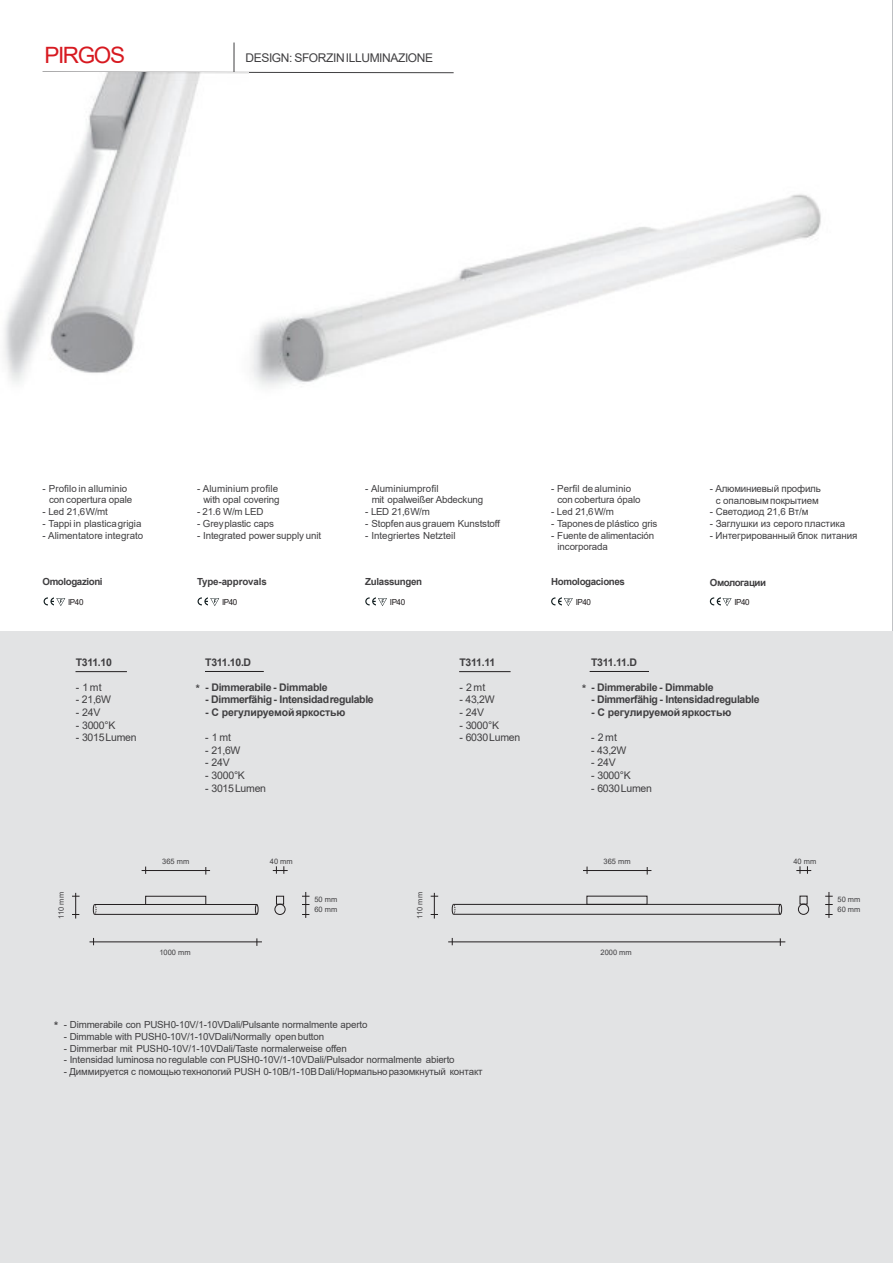
<style>
.page{position:relative;width:893px;height:1263px;background:#fff}
.page>*{position:absolute;margin:0;border:0;box-sizing:border-box;transform-origin:0 0}
.t1{font:22.5px "Arial";letter-spacing:-.06em;color:#d71920}
.t2{font:12px "Arial";letter-spacing:-.035em;color:#403f41}
.t3{font:700 10.5px "Arial";letter-spacing:-.025em;color:#403f41}
.t4{font:10.5px "Arial";letter-spacing:-.025em;color:#403f41}
.t5{font:9.75px/11.7px "Arial";letter-spacing:-.015em;color:#403f41}
.t6{font:700 9.75px "Arial";letter-spacing:-.035em;color:#403f41}
.t7{font:700 9.75px "Arial";letter-spacing:-.01em;color:#403f41}
.t8{font:8.4px "Arial";letter-spacing:-.05em;color:#231f20;scale:.96 1}
.t9{font:7.5px "Arial";color:#403f41}
</style>
<div class="page">
<svg style="left:892px;top:0;width:1px;height:631px"></svg>
<div style="left:0;top:631px;width:893px;height:632px;background:#e2e3e4"></div>
<img style="left:251px;top:194px;width:570px;height:193px">
<svg style="left:42px;top:43px;width:412px;height:30px"></svg>
<hr style="left:76px;top:671px;width:51px;height:1px;background:#231f20">
<svg style="left:44px;top:597px;width:21px;height:9px"></svg>
<hr style="left:205px;top:671px;width:59px;height:1px;background:#231f20">
<hr style="left:459px;top:671px;width:52px;height:1px;background:#231f20">
<hr style="left:590px;top:671px;width:59px;height:1px;background:#231f20">
<svg style="left:198px;top:597px;width:21px;height:9px"></svg>
<svg style="left:365px;top:597px;width:22px;height:9px"></svg>
<svg style="left:551px;top:597px;width:22px;height:9px"></svg>
<svg style="left:710px;top:597px;width:22px;height:9px"></svg>
<img style="left:4px;top:72px;width:244px;height:312px">
<div style="left:276px;top:896px;width:8px;height:8px;border:1px solid #231f20"></div>
<div style="left:275px;top:904px;width:10px;height:11px;border:1px solid #231f20;border-radius:50%"></div>
<div style="left:145px;top:896px;width:61px;height:9px;border:1px solid #231f20"></div>
<hr style="left:95px;top:904px;width:162px;height:1px;background:#231f20">
<hr style="left:95px;top:914px;width:162px;height:1px;background:#231f20">
<svg style="left:255px;top:904px;width:3px;height:10px"></svg>
<svg style="left:93px;top:904px;width:3px;height:11px"></svg>
<hr style="left:89px;top:942px;width:173px;height:1px;background:#231f20">
<svg style="left:72px;top:893px;width:8px;height:25px"></svg>
<svg style="left:302px;top:892px;width:7px;height:26px"></svg>
<div style="left:798px;top:904px;width:11px;height:10px;border:1px solid #231f20;border-radius:50%"></div>
<hr style="left:454px;top:904px;width:326px;height:1px;background:#231f20">
<hr style="left:454px;top:914px;width:326px;height:1px;background:#231f20">
<svg style="left:779px;top:904px;width:3px;height:10px"></svg>
<svg style="left:452px;top:904px;width:3px;height:11px"></svg>
<hr style="left:448px;top:942px;width:337px;height:1px;background:#231f20">
<hr style="left:142px;top:870px;width:68px;height:1px;background:#231f20">
<svg style="left:273px;top:866px;width:15px;height:8px"></svg>
<svg style="left:431px;top:893px;width:7px;height:25px"></svg>
<svg style="left:825px;top:892px;width:8px;height:26px"></svg>
<hr style="left:583px;top:870px;width:68px;height:1px;background:#231f20">
<svg style="left:796px;top:866px;width:15px;height:8px"></svg>
<h1 class="t1" style="left:44px;top:47px;width:82px">PIRGOS</h1>
<p class="t2" style="left:246px;top:53px;width:189px">DESIGN: SFORZINILLUMINAZIONE</p>
<p class="t5" style="left:49px;top:483px;width:85px;text-indent:-7px">- Profilo in alluminio con copertura opale</p>
<p class="t5" style="left:43px;top:507px;width:67px">- Led 21,6W/mt</p>
<p class="t5" style="left:43px;top:518px;width:100px">- Tappi in plasticagrigia</p>
<p class="t5" style="left:43px;top:530px;width:102px">- Alimentatore integrato</p>
<p class="t6" style="left:43px;top:578px;width:62px">Omologazioni</p>
<p class="t5" style="left:197px;top:483px;width:84px;text-align:right">- Aluminium profile with opal covering</p>
<p class="t5" style="left:197px;top:507px;width:68px">- 21.6 W/m LED</p>
<p class="t5" style="left:197px;top:518px;width:78px">- Greyplastic caps</p>
<p class="t5" style="left:197px;top:530px;width:126px">- Integrated power supply unit</p>
<p class="t7" style="left:197px;top:578px;width:71px">Type-approvals</p>
<p class="t5" style="left:372px;top:483px;width:113px;text-indent:-6px">- Aluminiumprofil<br>mit opalweißer Abdeckung</p>
<p class="t5" style="left:365px;top:507px;width:66px">- LED 21,6W/m</p>
<p class="t5" style="left:365px;top:518px;width:137px">- Stopfenaus grauem Kunststoff</p>
<p class="t5" style="left:365px;top:530px;width:92px">- Integriertes Netzteil</p>
<p class="t6" style="left:365px;top:578px;width:58px">Zulassungen</p>
<p class="t5" style="left:557px;top:483px;width:85px;text-indent:-6px">- Perfil dealuminio con cobertura ópalo</p>
<p class="t5" style="left:551px;top:507px;width:64px">- Led 21,6W/m</p>
<p class="t5" style="left:551px;top:518px;width:108px">- Tapones de plástico gris</p>
<p class="t5" style="left:557px;top:530px;width:98px;text-indent:-6px">- Fuente de alimentación incorporada</p>
<p class="t6" style="left:551px;top:578px;width:75px">Homologaciones</p>
<p class="t5" style="left:710px;top:484px;width:113px;text-align:center">- Алюминиевый профиль с опаловымпокрытием</p>
<p class="t5" style="left:710px;top:507px;width:100px">- Светодиод 21,6 Вт/м</p>
<p class="t5" style="left:710px;top:519px;width:137px">- Заглушки из серого пластика</p>
<p class="t5" style="left:710px;top:530px;width:149px">- Интегрированный блок питания</p>
<p class="t6" style="left:710px;top:578px;width:58px">Омологации</p>
<p class="t8" style="left:68px;top:598px;width:17px">IP40</p>
<p class="t3" style="left:76px;top:658px;width:38px">T311.10</p>
<p class="t4" style="left:76px;top:683px;width:27px">- 1mt</p>
<p class="t4" style="left:76px;top:696px;width:37px">- 21,6W</p>
<p class="t4" style="left:76px;top:708px;width:26px">- 24V</p>
<p class="t4" style="left:76px;top:721px;width:41px">- 3000°K</p>
<p class="t4" style="left:76px;top:733px;width:62px">- 3015Lumen</p>
<p class="t8" style="left:222px;top:598px;width:17px">IP40</p>
<p class="t8" style="left:390px;top:598px;width:17px">IP40</p>
<p class="t8" style="left:576px;top:598px;width:17px">IP40</p>
<p class="t8" style="left:734px;top:598px;width:17px">IP40</p>
<p class="t3" style="left:205px;top:658px;width:47px">T311.10.D</p>
<p class="t3" style="left:205px;top:683px;width:124px">- Dimmerabile - Dimmable</p>
<p class="t3" style="left:205px;top:696px;width:170px">- Dimmerfähig - Intensidadregulable</p>
<p class="t3" style="left:205px;top:708px;width:142px">- С регулируемойяркостью</p>
<p class="t4" style="left:205px;top:733px;width:27px">- 1mt</p>
<p class="t4" style="left:205px;top:746px;width:37px">- 21,6W</p>
<p class="t4" style="left:205px;top:759px;width:26px">- 24V</p>
<p class="t4" style="left:205px;top:771px;width:41px">- 3000°K</p>
<p class="t4" style="left:205px;top:784px;width:62px">- 3015Lumen</p>
<p class="t3" style="left:459px;top:658px;width:38px">T311.11</p>
<p class="t4" style="left:459px;top:683px;width:27px">- 2mt</p>
<p class="t4" style="left:459px;top:696px;width:37px">- 43,2W</p>
<p class="t4" style="left:459px;top:708px;width:26px">- 24V</p>
<p class="t4" style="left:459px;top:721px;width:41px">- 3000°K</p>
<p class="t4" style="left:459px;top:733px;width:62px">- 6030Lumen</p>
<p class="t3" style="left:591px;top:658px;width:47px">T311.11.D</p>
<p class="t3" style="left:591px;top:683px;width:124px">- Dimmerabile - Dimmable</p>
<p class="t3" style="left:591px;top:696px;width:170px">- Dimmerfähig - Intensidadregulable</p>
<p class="t3" style="left:591px;top:708px;width:142px">- С регулируемойяркостью</p>
<p class="t4" style="left:591px;top:733px;width:27px">- 2mt</p>
<p class="t4" style="left:591px;top:746px;width:37px">- 43,2W</p>
<p class="t4" style="left:591px;top:759px;width:26px">- 24V</p>
<p class="t4" style="left:591px;top:771px;width:41px">- 3000°K</p>
<p class="t4" style="left:591px;top:784px;width:62px">- 6030Lumen</p>
<p class="t3" style="left:196px;top:684px;width:6px">*</p>
<p class="t3" style="left:582px;top:684px;width:6px">*</p>
<p class="t9" style="left:162px;top:858px;width:29px">365 mm</p>
<p class="t9" style="left:270px;top:858px;width:24px">40 mm</p>
<p class="t9" style="left:604px;top:858px;width:29px">365 mm</p>
<p class="t9" style="left:793px;top:858px;width:24px">40 mm</p>
<p class="t9" style="left:58px;top:919px;width:29px;rotate:-90deg">110 mm</p>
<p class="t9" style="left:314px;top:897px;width:24px">50 mm</p>
<p class="t9" style="left:314px;top:906px;width:24px">60 mm</p>
<p class="t9" style="left:417px;top:919px;width:29px;rotate:-90deg">110 mm</p>
<p class="t9" style="left:837px;top:897px;width:24px">50 mm</p>
<p class="t9" style="left:837px;top:906px;width:24px">60 mm</p>
<p class="t9" style="left:159px;top:949px;width:33px">1000 mm</p>
<p class="t9" style="left:600px;top:949px;width:33px">2000 mm</p>
<p class="t5" style="left:64px;top:1020px;width:305px">- Dimmerabile con PUSH0-10V/1-10VDali/Pulsante normalmente aperto</p>
<p class="t5" style="left:64px;top:1031px;width:262px">- Dimmable with PUSH0-10V/1-10VDali/Normally open button</p>
<p class="t5" style="left:64px;top:1043px;width:285px">- Dimmerbar mit PUSH0-10V/1-10VDali/Taste normalerweise offen</p>
<p class="t5" style="left:64px;top:1055px;width:392px">- Intensidad luminosa no regulable con PUSH0-10V/1-10VDali/Pulsador normalmente abierto</p>
<p class="t5" style="left:64px;top:1066px;width:420px">- Диммируется с помощьютехнологий PUSH 0-10В/1-10В Dali/Нормальноразомкнутый контакт</p>
<p class="t3" style="left:54px;top:1021px;width:6px">*</p>
</div>
